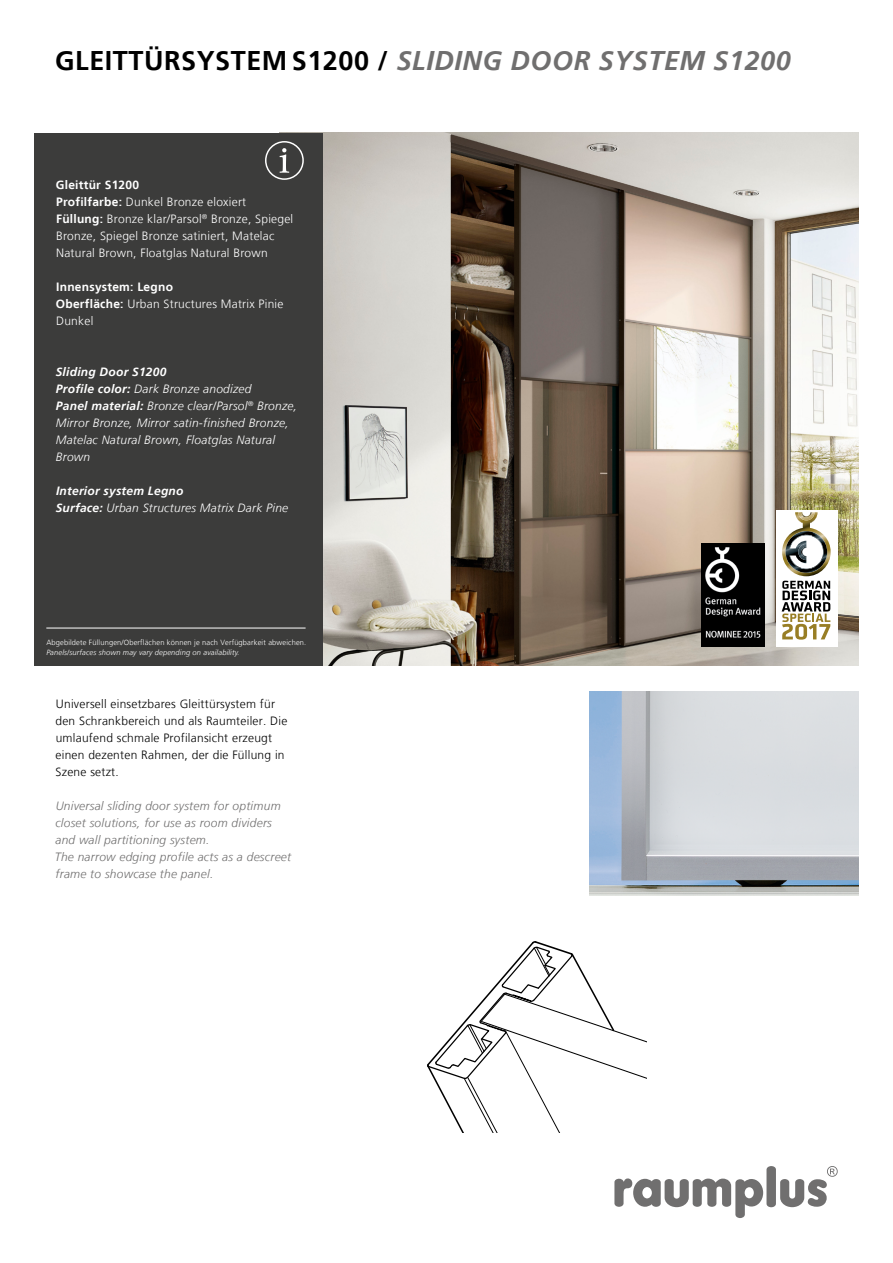
<style>
.page{position:relative;width:893px;height:1263px;background:#fff}
.page>*{position:absolute;margin:0;border:0;box-sizing:border-box;transform-origin:0 0}
.t1{font:italic 700 27px "Frutiger LT";letter-spacing:.02em;color:#706f6f}
.t2{font:italic 300 12px/17px "Frutiger LT";letter-spacing:.02em;color:#fff}
.t3{font:300 12px/17px "Frutiger LT";letter-spacing:.02em;color:#fff}
.t4{font:italic 300 12px/17px "Frutiger LT";letter-spacing:.02em;color:#706f6f}
.t5{font:300 12px/17px "Frutiger LT";letter-spacing:.02em;color:#000}
.t6{font:300 7.5px "Frutiger LT";letter-spacing:.02em;color:#fff}
.t7{font:italic 300 7.5px "Frutiger LT";letter-spacing:.02em;color:#fff}
.s1{font-style:normal;color:#000}
.s2{font-weight:700}
</style>
<div class="page">
<img style="left:322px;top:133px;width:537px;height:532px">
<svg style="left:427px;top:941px;width:219px;height:192px"></svg>
<img style="left:589px;top:691px;width:270px;height:204px">
<div style="left:776px;top:510px;width:62px;height:137px;background:#fff"></div>
<img style="left:782px;top:512px;width:49px;height:64px">
<svg style="left:798px;top:512px;width:16px;height:8px"></svg>
<svg style="left:785px;top:531px;width:42px;height:42px"></svg>
<svg style="left:782px;top:581px;width:48px;height:59px"></svg>
<img style="left:702px;top:544px;width:62px;height:103px">
<svg style="left:614px;top:1166px;width:224px;height:52px"></svg>
<div style="left:34px;top:133px;width:288px;height:532px;background:#3c3c3b"></div>
<svg style="left:280px;top:148px;width:9px;height:25px"></svg>
<div style="left:265px;top:141px;width:39px;height:39px;border:1px solid #fff;border-radius:50%"></div>
<hr style="left:46px;top:628px;width:260px;height:1px;background:#fff">
<h1 class="t1" style="left:55px;top:45px;width:737px"><span class="s1">GLEITTÜRSYSTEM S1200 /</span> SLIDING DOOR SYSTEM S1200</h1>
<p class="t3" style="left:56px;top:177px;width:239px"><span class="s2">Gleittür S1200<br>Profilfarbe:</span> Dunkel Bronze eloxiert <span class="s2">Füllung:</span> Bronze klar/Parsol<sup>®</sup> Bronze, Spiegel Bronze, Spiegel Bronze satiniert, Matelac Natural Brown, Floatglas Natural Brown</p>
<p class="t3" style="left:56px;top:279px;width:229px"><span class="s2">Innensystem: Legno<br>Oberfläche:</span> Urban Structures Matrix Pinie<br>Dunkel</p>
<p class="t2" style="left:56px;top:364px;width:243px"><span class="s2">Sliding Door S1200<br>Profile color:</span> Dark Bronze anodized<br><span class="s2">Panel material:</span> Bronze clear/Parsol<sup>®</sup> Bronze, Mirror Bronze, Mirror satin-finished Bronze, Matelac Natural Brown, Floatglas Natural Brown</p>
<p class="t2" style="left:56px;top:483px;width:234px"><span class="s2">Interior system Legno<br>Surface:</span> Urban Structures Matrix Dark Pine</p>
<p class="t6" style="left:46px;top:638px;width:262px">Abgebildete Füllungen/Oberflächen können je nach Verfügbarkeit abweichen.</p>
<p class="t7" style="left:46px;top:648px;width:195px">Panels/surfaces shown may vary depending on availability.</p>
<p class="t5" style="left:55px;top:696px;width:233px">Universell einsetzbares Gleittürsystem für den Schrankbereich und als Raumteiler. Die umlaufend schmale Profilansicht erzeugt einen dezenten Rahmen, der die Füllung in Szene setzt.</p>
<p class="t4" style="left:55px;top:798px;width:238px">Universal sliding door system for optimum closet solutions, for use as room dividers and wall partitioning system.<br>The narrow edging profile acts as a descreet frame to showcase the panel.</p>
</div>
